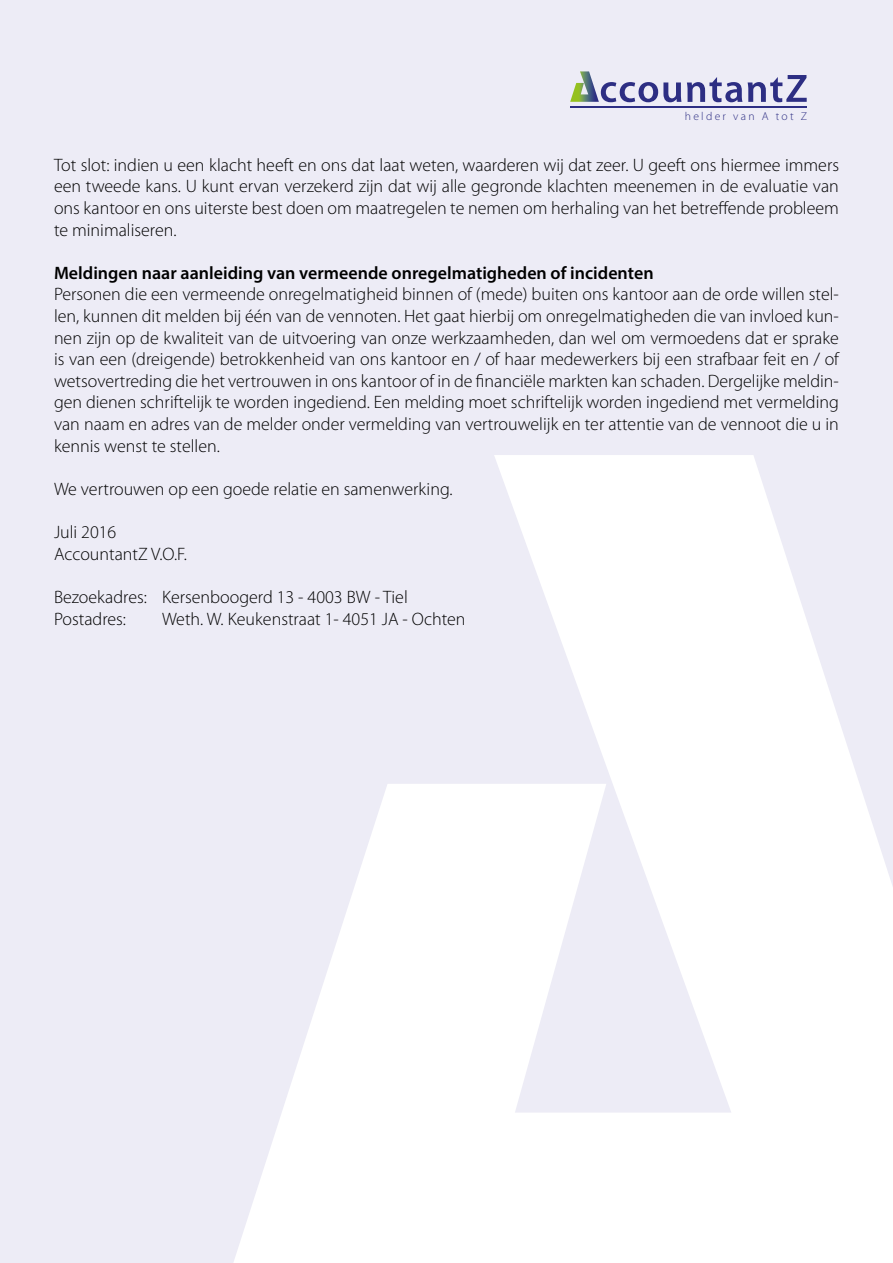
<style>
.page{position:relative;width:893px;height:1263px;background:#edecf6}
.page>*{position:absolute;margin:0;border:0;box-sizing:border-box;transform-origin:0 0}
.t1{font:300 18px/21.6px "Myriad Pro";color:#000;text-align:justify}
.t2{font:600 18px "Myriad Pro";color:#000}
.t3{font:300 11.4px "Myriad Pro";letter-spacing:.195em;color:#2d2e83}
</style>
<div class="page">
<svg style="left:234px;top:455px;width:659px;height:808px;fill:#fff"></svg>
<hr style="left:570px;top:106px;width:237px;height:2px;background:#2d2e83">
<svg style="left:570px;top:71px;width:111px;height:31px"></svg>
<svg style="left:687px;top:77px;width:55px;height:25px"></svg>
<svg style="left:748px;top:75px;width:59px;height:27px"></svg>
<p class="t3" style="left:685px;top:110px;width:124px">helder van A tot Z</p>
<p class="t1" style="left:54px;top:154px;width:786px">Tot slot: indien u een klacht heeft en ons dat laat weten, waarderen wij dat zeer. U geeft ons hiermee immers een tweede kans. U kunt ervan verzekerd zijn dat wij alle gegronde klachten meenemen in de evaluatie van ons kantoor en ons uiterste best doen om maatregelen te nemen om herhaling van het betreffende probleem te minimaliseren.</p>
<p class="t2" style="left:54px;top:261px;width:601px">Meldingen naar aanleiding van vermeende onregelmatigheden of incidenten</p>
<p class="t1" style="left:54px;top:284px;width:786px">Personen die een vermeende onregelmatigheid binnen of (mede) buiten ons kantoor aan de orde willen stel&shy;len, kunnen dit melden bij één van de vennoten. Het gaat hierbij om onregelmatigheden die van invloed kun&shy;nen zijn op de kwaliteit van de uitvoering van onze werkzaamheden, dan wel om vermoedens dat er sprake is van een (dreigende) betrokkenheid van ons kantoor en / of haar medewerkers bij een strafbaar feit en / of wetsovertreding die het vertrouwen in ons kantoor of in de financiële markten kan schaden. Dergelijke meldin&shy;gen dienen schriftelijk te worden ingediend. Een melding moet schriftelijk worden ingediend met vermelding van naam en adres van de melder onder vermelding van vertrouwelijk en ter attentie van de vennoot die u in kennis wenst te stellen.</p>
<p class="t1" style="left:54px;top:478px;width:400px">We vertrouwen op een goede relatie en samenwerking.</p>
<p class="t1" style="left:54px;top:522px;width:134px">Juli 2016<br>AccountantZ V.O.F.</p>
<p class="t1" style="left:54px;top:586px;width:355px">Bezoekadres: Kersenboogerd 13 - 4003 BW - Tiel<br>Postadres:</p>
<p class="t1" style="left:162px;top:608px;width:305px">Weth. W. Keukenstraat 1- 4051 JA - Ochten</p>
</div>
